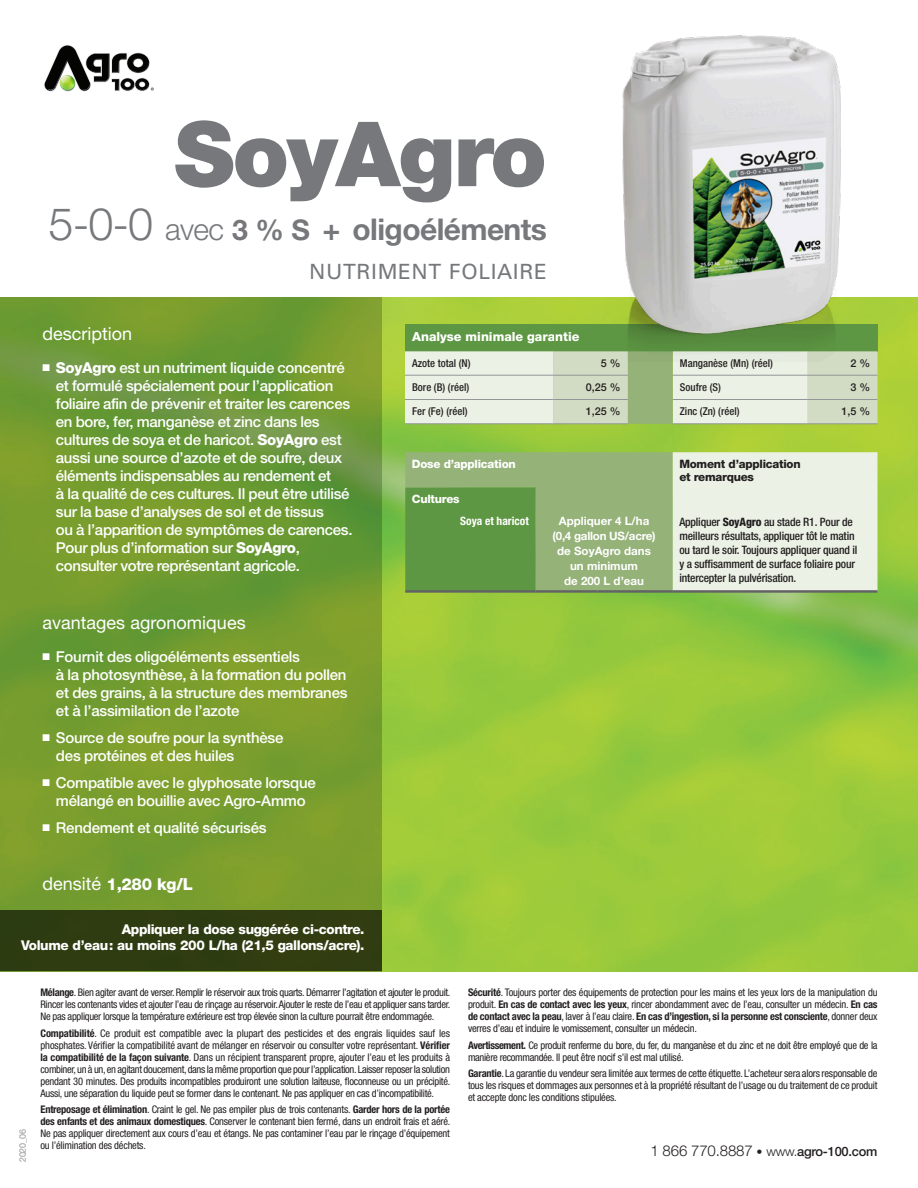
<style>
.page{position:relative;width:918px;height:1188px;background:#fff}
.page>*{position:absolute;margin:0;border:0;box-sizing:border-box;transform-origin:0 0}
.Formule{font:900 90px "Helvetica Neue";letter-spacing:-.02em;color:#76787b}
.Formule-2{font:700 30px "Helvetica Neue";letter-spacing:-.02em;color:#76787b}
.Formule-3{font:21px "Univers";letter-spacing:.03em;color:#76787b}
.Usage__cultures{font:18px "Helvetica Neue";color:#fff}
.Usage__cultures-2{font:800 16.5px "Helvetica Neue";color:#fff}
.TexteFacteurs{font:500 15px/18px "Helvetica Neue";letter-spacing:-.02em;color:#fff}
.t1{font:300 15px "Helvetica Neue";letter-spacing:-.01em;color:#231f20}
.TexteFacteurs-2{font:800 13.5px/16.5px "Helvetica Neue";letter-spacing:-.03em;color:#fff;text-align:right}
.t2{font:800 12.6px "Helvetica Neue";color:#fff}
.textTabloAppli{font:500 condensed 11.55px/14px "Helvetica Neue";letter-spacing:-.015em;color:#231f20}
.t3{font:700 11.55px/14.9px "Helvetica Neue";color:#fff;text-align:center}
.t4{font:800 11.55px/13.2px "Helvetica Neue";letter-spacing:-.02em;color:#231f20}
.t5{font:800 11.55px "Helvetica Neue";letter-spacing:-.02em;color:#fff}
.t6{font:700 condensed 11.55px "Helvetica Neue";color:#fff}
.t7{font:500 condensed 10.8px "Helvetica Neue";color:#231f20}
.t8{font:500 10.8px "Helvetica Neue";color:#231f20}
.textDescrip{font:condensed 10.5px/12px "Helvetica Neue";letter-spacing:-.02em;color:#231f20;text-align:justify}
.t9{font:9px "Helvetica Neue";letter-spacing:-.03em;color:#939598}
.s1{font-weight:300;font-size:45px}
.s2{font-weight:300}
.s3{font-size:28.5px}
.s4{font-weight:800}
.s5{font-weight:400;font-size:18px}
.s6{font-weight:700}
.s7{font-size:12px}
.s8{font-size:12.9px}
.s9{font-weight:500;font-size:12.9px}
</style>
<div class="page">
<img style="left:382px;top:297px;width:536px;height:674px">
<svg style="left:0;top:297px;width:382px;height:613px;background:#739b30"></svg>
<svg style="left:44px;top:45px;width:110px;height:47px"></svg>
<div style="left:405px;top:324px;width:473px;height:27px;background:#5e9743"></div>
<svg style="left:405px;top:351px;width:473px;height:73px;background:#dae4d0"></svg>
<hr style="left:554px;top:375px;width:74px;height:1px;background:#939598">
<hr style="left:554px;top:399px;width:74px;height:1px;background:#939598">
<hr style="left:673px;top:399px;width:135px;height:1px;background:#939598">
<hr style="left:808px;top:399px;width:70px;height:1px;background:#939598">
<hr style="left:554px;top:423px;width:74px;height:1px;background:#939598">
<hr style="left:673px;top:423px;width:135px;height:1px;background:#939598">
<hr style="left:808px;top:423px;width:70px;height:1px;background:#939598">
<hr style="left:405px;top:375px;width:149px;height:1px;background:#939598">
<hr style="left:405px;top:399px;width:149px;height:1px;background:#939598">
<hr style="left:405px;top:423px;width:149px;height:1px;background:#939598">
<hr style="left:673px;top:375px;width:135px;height:1px;background:#939598">
<hr style="left:808px;top:375px;width:70px;height:1px;background:#939598">
<div style="left:0;top:910px;width:382px;height:61px;background:#2f3c11"></div>
<img style="left:575px;top:35px;width:309px;height:327px">
<svg style="left:405px;top:452px;width:473px;height:138px;background:#aec79c"></svg>
<hr style="left:405px;top:590px;width:131px;height:3px;background:#636366">
<hr style="left:536px;top:590px;width:61px;height:3px;background:#636366">
<hr style="left:597px;top:590px;width:76px;height:3px;background:#636366">
<hr style="left:673px;top:590px;width:205px;height:3px;background:#636366">
<p class="Formule" style="left:174px;top:100px;width:374px">SoyAgro</p>
<p class="Formule-2" style="left:49px;top:211px;width:500px"><span class="s1">5-0-0</span> <span class="s2">avec</span> <span class="s3">3 % S</span> + oligoéléments</p>
<p class="Formule-3" style="left:309px;top:259px;width:239px">NUTRIMENT FOLIAIRE</p>
<p class="Usage__cultures" style="left:42px;top:323px;width:91px">description</p>
<p class="TexteFacteurs" style="left:56px;top:359px;width:298px;text-indent:-14px">■ <span class="s4">SoyAgro</span> est un nutriment liquide concentré et formulé spécialement pour l’application foliaire afin de prévenir et traiter les carences en bore, fer, manganèse et zinc dans les cultures de soya et de haricot. <span class="s4">SoyAgro</span> est aussi une source d’azote et de soufre, deux éléments indispensables au rendement et<br>à la qualité de ces cultures. Il peut être utilisé sur la base d’analyses de sol et de tissus<br>ou à l’apparition de symptômes de carences.<br>Pour plus d’information sur <span class="s4">SoyAgro</span>, consulter votre représentant agricole.</p>
<p class="Usage__cultures" style="left:42px;top:612px;width:205px">avantages agronomiques</p>
<p class="TexteFacteurs" style="left:56px;top:647px;width:293px;text-indent:-14px">■ Fournit des oligoéléments essentiels<br>à la photosynthèse, à la formation du pollen et des grains, à la structure des membranes et à l’assimilation de l’azote</p>
<p class="TexteFacteurs" style="left:56px;top:728px;width:229px;text-indent:-14px">■ Source de soufre pour la synthèse des protéines et des huiles</p>
<p class="TexteFacteurs" style="left:42px;top:773px;width:275px;text-align:center">■ Compatible avec le glyphosate lorsque mélangé en bouillie avec Agro-Ammo</p>
<p class="TexteFacteurs" style="left:42px;top:818px;width:226px">■ Rendement et qualité sécurisés</p>
<p class="Usage__cultures-2" style="left:42px;top:875px;width:152px"><span class="s5">densité</span> 1,280 kg/L</p>
<p class="TexteFacteurs-2" style="left:21px;top:921px;width:345px">Appliquer la dose suggérée ci-contre.<br>Volume d’eau: au moins 200 L/ha (21,5 gallons/acre).</p>
<p class="t2" style="left:412px;top:329px;width:169px">Analyse minimale garantie</p>
<p class="t7" style="left:412px;top:356px;width:60px">Azote total (N)</p>
<p class="t8" style="left:601px;top:356px;width:21px">5 %</p>
<p class="t7" style="left:680px;top:356px;width:95px">Manganèse (Mn) (réel)</p>
<p class="t8" style="left:850px;top:356px;width:21px">2 %</p>
<p class="t7" style="left:412px;top:381px;width:59px">Bore (B) (réel)</p>
<p class="t8" style="left:586px;top:381px;width:36px">0,25 %</p>
<p class="t7" style="left:680px;top:381px;width:42px">Soufre (S)</p>
<p class="t8" style="left:850px;top:381px;width:21px">3 %</p>
<p class="t7" style="left:412px;top:405px;width:57px">Fer (Fe) (réel)</p>
<p class="t8" style="left:586px;top:405px;width:36px">1,25 %</p>
<p class="t7" style="left:680px;top:405px;width:61px">Zinc (Zn) (réel)</p>
<p class="t8" style="left:841px;top:405px;width:30px">1,5 %</p>
<p class="t5" style="left:412px;top:457px;width:105px">Dose d’application</p>
<p class="t4" style="left:679px;top:457px;width:123px">Moment d’application et remarques</p>
<p class="t5" style="left:412px;top:492px;width:49px">Cultures</p>
<p class="t6" style="left:460px;top:514px;width:70px">Soya et haricot</p>
<p class="t3" style="left:553px;top:514px;width:104px">Appliquer 4 L/ha (0,4 gallon US/acre) de SoyAgro dans un minimum<br>de 200 L d’eau</p>
<p class="textTabloAppli" style="left:679px;top:515px;width:180px">Appliquer <span class="s4">SoyAgro</span> au stade R1. Pour de meilleurs résultats, appliquer tôt le matin ou tard le soir. Toujours appliquer quand il y a suffisamment de surface foliaire pour intercepter la pulvérisation.</p>
<p class="t9" style="left:17px;top:1162px;width:34px;rotate:-90deg">2020_06</p>
<p class="textDescrip" style="left:40px;top:987px;width:411px"><span class="s6">Mélange</span>. Bien agiter avant de verser. Remplir le réservoir aux trois quarts. Démarrer l’agitation et ajouter le produit.<br>Rincer les contenants vides et ajouter l’eau de rinçage au réservoir. Ajouter le reste de l’eau et appliquer sans tarder.<br>Ne pas appliquer lorsque la température extérieure est trop élevée sinon la culture pourrait être endommagée.</p>
<p class="textDescrip" style="left:40px;top:1027px;width:411px"><span class="s6">Compatibilité</span>. Ce produit est compatible avec la plupart des pesticides et des engrais liquides sauf les phosphates. Vérifier la compatibilité avant de mélanger en réservoir ou consulter votre représentant. <span class="s6">Vérifier la compatibilité de la façon suivante</span>. Dans un récipient transparent propre, ajouter l’eau et les produits à combiner, un à un, en agitant doucement, dans la même proportion que pour l’application. Laisser reposer la solution pendant 30 minutes. Des produits incompatibles produiront une solution laiteuse, floconneuse ou un précipité.<br>Aussi, une séparation du liquide peut se former dans le contenant. Ne pas appliquer en cas d’incompatibilité.</p>
<p class="textDescrip" style="left:40px;top:1103px;width:411px"><span class="s6">Entreposage et élimination</span>. Craint le gel. Ne pas empiler plus de trois contenants. <span class="s6">Garder hors de la portée des enfants et des animaux domestiques</span>. Conserver le contenant bien fermé, dans un endroit frais et aéré.<br>Ne pas appliquer directement aux cours d’eau et étangs. Ne pas contaminer l’eau par le rinçage d’équipement ou l’élimination des déchets.</p>
<p class="textDescrip" style="left:468px;top:987px;width:411px"><span class="s6">Sécurité</span>. Toujours porter des équipements de protection pour les mains et les yeux lors de la manipulation du produit. <span class="s6">En cas de contact avec les yeux</span>, rincer abondamment avec de l’eau, consulter un médecin. <span class="s6">En cas de contact avec la peau</span>, laver à l’eau claire. <span class="s6">En cas d’ingestion, si la personne est consciente</span>, donner deux verres d’eau et induire le vomissement, consulter un médecin.</p>
<p class="textDescrip" style="left:468px;top:1039px;width:411px"><span class="s6">Avertissement.</span> Ce produit renferme du bore, du fer, du manganèse et du zinc et ne doit être employé que de la manière recommandée. Il peut être nocif s’il est mal utilisé.</p>
<p class="textDescrip" style="left:468px;top:1067px;width:411px"><span class="s6">Garantie</span>. La garantie du vendeur sera limitée aux termes de cette étiquette. L’acheteur sera alors responsable de tous les risques et dommages aux personnes et à la propriété résultant de l’usage ou du traitement de ce produit et accepte donc les conditions stipulées.</p>
<h3 class="t1" style="left:650px;top:1142px;width:229px">1 866 770.8887 <span class="s7">•</span> <span class="s8">www.</span><span class="s9">agro-100.com</span></h3>
</div>
